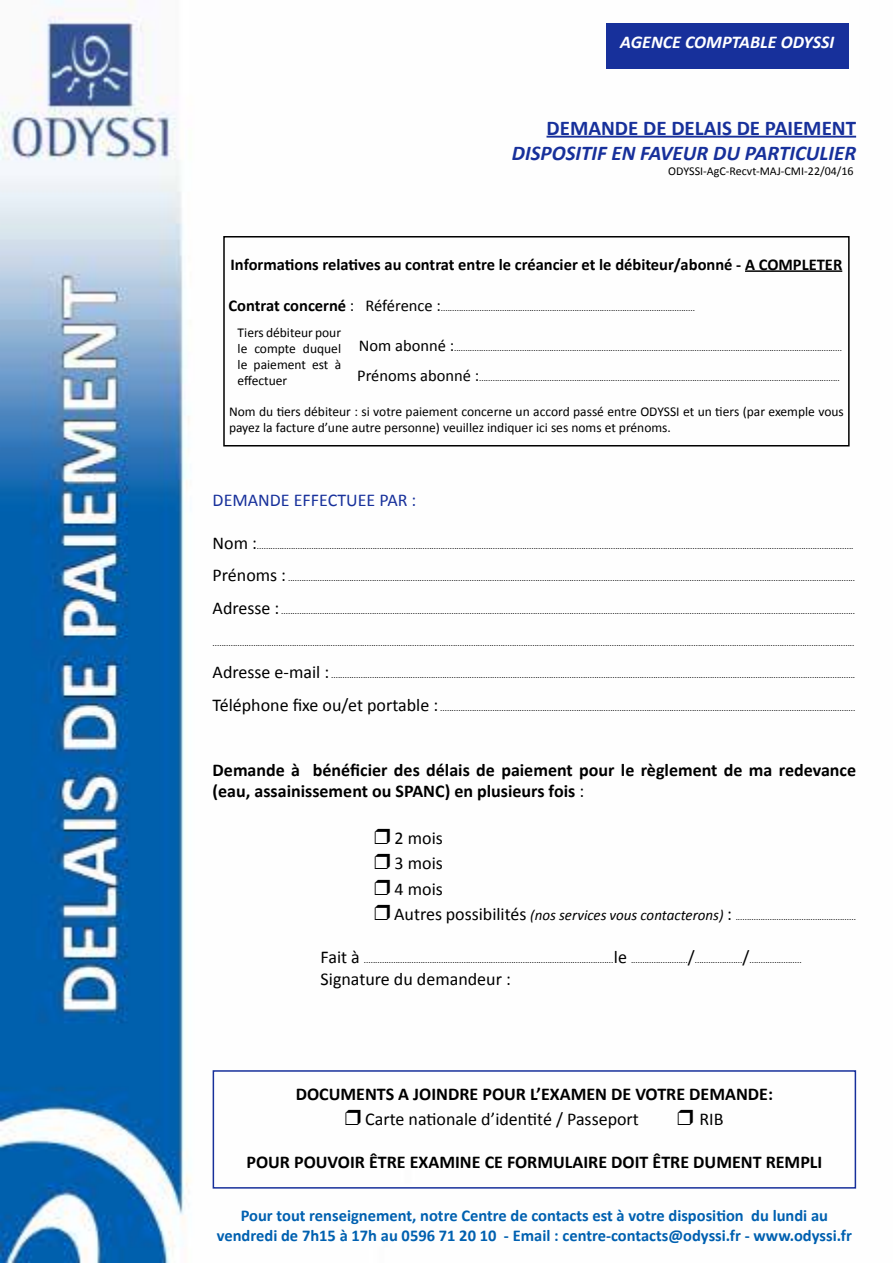
<style>
.page{position:relative;width:893px;height:1263px;background:#fff}
.page>*{position:absolute;margin:0;border:0;box-sizing:border-box;transform-origin:0 0}
.t1{font:italic 700 21px "Calibri";color:#17309b}
.t2{font:700 21px "Calibri";color:#17309b}
.t3{font:700 18px/21.6px "Calibri";color:#000}
.t4{font:18px/25.2px "Calibri";color:#000;text-align:justify}
.t5{font:italic 700 18px "Calibri";color:#fff}
.t6{font:18px "Calibri";color:#17309b}
.t7{font:700 16.5px/19.8px "Calibri";color:#0060b0;text-align:center}
.t8{font:700 16.5px "Calibri";color:#000}
.t9{font:13.5px/16.2px "Calibri";color:#000}
.t10{font:12px "Calibri";color:#000}
.t11{font:9px "Calibri";color:#000}
.s1{font-weight:700;font-size:16.5px}
.s2{font-size:16.5px}
.s3{font-size:18px}
.s4{font-weight:400}
.s5{font-family:"Monotype Sorts";font-size:21px}
.s6{font-style:italic;font-size:15px}
.s7{font-family:"Monotype Sorts";font-weight:400;font-size:21px}
</style>
<div class="page">
<img style="left:0;top:0;width:857px;height:1263px">
<hr style="left:546px;top:136px;width:310px;height:2px;background:#17309b">
<div style="left:606px;top:23px;width:243px;height:46px;background:#17309b"></div>
<div style="left:213px;top:1070px;width:643px;height:118px;border:2px solid #17309b"></div>
<hr style="left:745px;top:270px;width:97px;height:2px;background:#000">
<div style="left:223px;top:236px;width:627px;height:210px;border:2px solid #000"></div>
<h2 class="t5" style="left:620px;top:31px;width:215px">AGENCE COMPTABLE ODYSSI</h2>
<h1 class="t2" style="left:546px;top:114px;width:311px">DEMANDE DE DELAIS DE PAIEMENT</h1>
<h1 class="t1" style="left:512px;top:140px;width:346px">DISPOSITIF EN FAVEUR DU PARTICULIER</h1>
<h3 class="t10" style="left:668px;top:164px;width:187px">ODYSSI-AgC-Recvt-MAJ-CMI-22/04/16</h3>
<h3 class="t8" style="left:231px;top:254px;width:613px">Informations relatives au contrat entre le créancier et le débiteur/abonné - A COMPLETER</h3>
<p class="t11" style="left:228px;top:302px;width:468px"><span class="s1">Contrat concerné</span> <span class="s2">: Référence :</span>................................................................................................................</p>
<p class="t11" style="left:359px;top:342px;width:485px"><span class="s2">Nom abonné :</span>...........................................................................................................................................................................</p>
<p class="t11" style="left:357px;top:373px;width:484px"><span class="s2">Prénoms abonné :</span>...............................................................................................................................................................</p>
<h3 class="t9" style="left:229px;top:403px;width:616px">Nom du tiers débiteur : si votre paiement concerne un accord passé entre ODYSSI et un tiers (par exemple vous payez la facture d’une autre personne) veuillez indiquer ici ses noms et prénoms.</h3>
<h3 class="t9" style="left:238px;top:324px;width:105px;text-align:justify">Tiers débiteur pour le compte duquel le paiement est à effectuer</h3>
<h2 class="t6" style="left:213px;top:488px;width:205px">DEMANDE EFFECTUEE PAR :</h2>
<p class="t11" style="left:213px;top:540px;width:642px"><span class="s3">Nom :</span>.......................................................................................................................................................................................................................................................................</p>
<p class="t11" style="left:213px;top:573px;width:644px"><span class="s3">Prénoms :</span> ..........................................................................................................................................................................................................................................................</p>
<p class="t11" style="left:213px;top:605px;width:644px"><span class="s3">Adresse :</span> .............................................................................................................................................................................................................................................................</p>
<p class="t11" style="left:213px;top:637px;width:643px">...........................................................................................................................................................................................................................................................................................</p>
<p class="t11" style="left:213px;top:670px;width:644px"><span class="s3">Adresse e-mail :</span> .......................................................................................................................................................................................................................................</p>
<p class="t11" style="left:213px;top:702px;width:644px"><span class="s3">Téléphone fixe ou/et portable :</span> .......................................................................................................................................................................................</p>
<h2 class="t3" style="left:213px;top:759px;width:645px">Demande à bénéficier des délais de paiement pour le règlement de ma redevance (eau, assainissement ou SPANC) en plusieurs fois <span class="s4">:</span></h2>
<h2 class="t4" style="left:375px;top:825px;width:70px"><span class="s5">R</span> 2 mois <span class="s5">R</span> 3 mois <span class="s5">R</span> 4 mois</h2>
<p class="t11" style="left:375px;top:911px;width:483px"><span class="s5">R</span> <span class="s3">Autres possibilités</span> <span class="s6">(nos services vous contacterons)</span> <span class="s3">:</span> .....................................................</p>
<p class="t11" style="left:321px;top:954px;width:482px"><span class="s3">Fait à</span> ..............................................................................................................<span class="s3">le</span> .........................<span class="s3">/</span>.....................<span class="s3">/</span>.......................</p>
<h2 class="t4" style="left:321px;top:966px;width:192px">Signature du demandeur :</h2>
<h2 class="t3" style="left:345px;top:1081px;width:429px;line-height:25.2px;text-indent:-50px">DOCUMENTS A JOINDRE POUR L’EXAMEN DE VOTRE DEMANDE:<br><span class="s7">R</span> <span class="s4">Carte nationale d’identité / Passeport</span></h2>
<h2 class="t4" style="left:678px;top:1107px;width:47px"><span class="s5">R</span> RIB</h2>
<h2 class="t3" style="left:246px;top:1152px;width:577px">POUR POUVOIR ÊTRE EXAMINE CE FORMULAIRE DOIT ÊTRE DUMENT REMPLI</h2>
<h3 class="t7" style="left:217px;top:1206px;width:637px">Pour tout renseignement, notre Centre de contacts est à votre disposition du lundi au vendredi de 7h15 à 17h au 0596 71 20 10 - Email : centre-contacts@odyssi.fr - www.odyssi.fr</h3>
</div>
